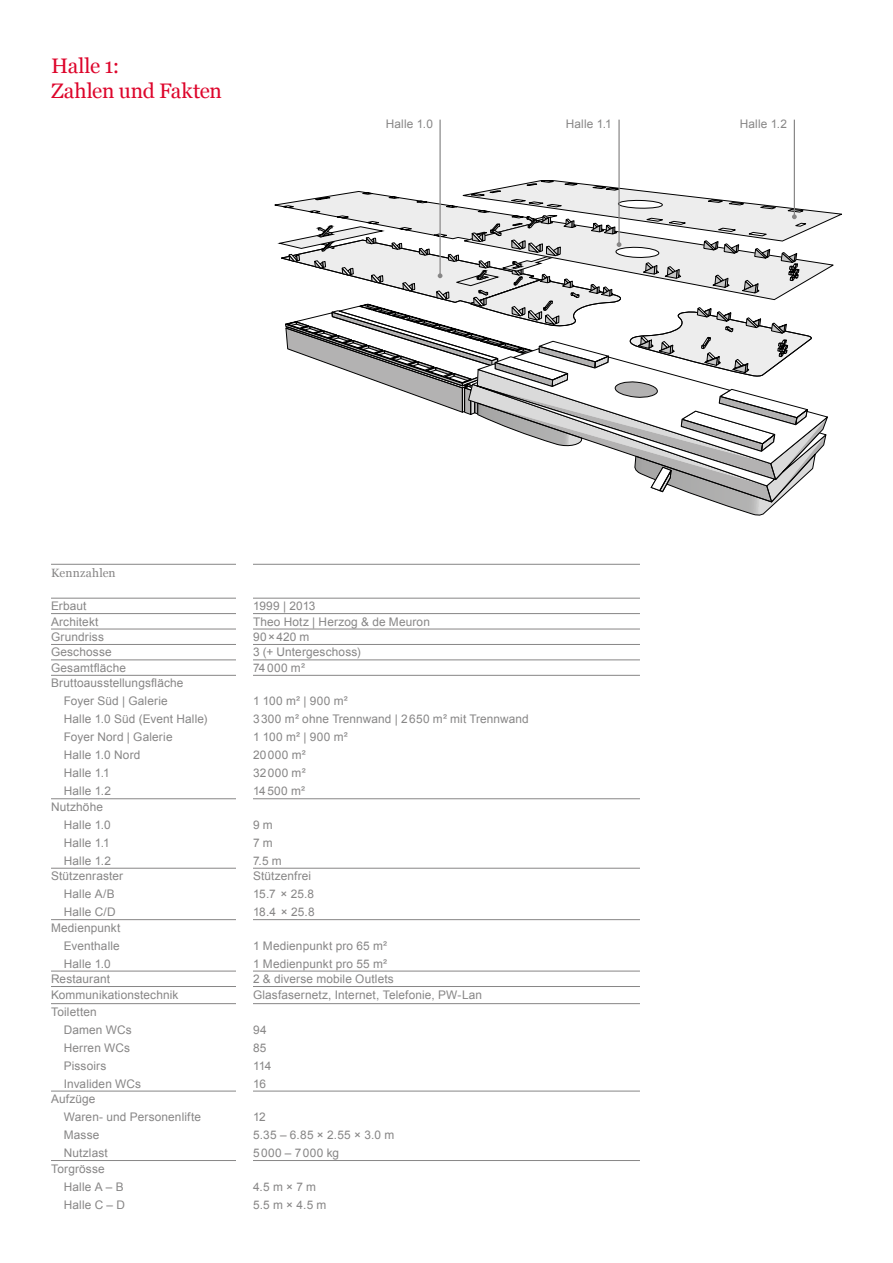
<style>
.page{position:relative;width:893px;height:1263px;background:#fff}
.page>*{position:absolute;margin:0;border:0;box-sizing:border-box;transform-origin:0 0}
.t1{font:21px/24.8px "Georgia";letter-spacing:-.01em;color:#dd052b}
.t2{font:12px "Georgia";letter-spacing:.015em;color:#878686}
.t3{font:11.85px/18px "Arial";letter-spacing:.01em;color:#878686}
.t4{font:11.85px/18px "Arial";letter-spacing:.035em;color:#878686}
</style>
<div class="page">
<hr style="left:439px;top:120px;width:2px;height:156px;background:#878686">
<hr style="left:618px;top:120px;width:2px;height:125px;background:#878686">
<hr style="left:794px;top:120px;width:1px;height:97px;background:#878686">
<svg style="left:274px;top:181px;width:568px;height:335px"></svg>
<hr style="left:51px;top:598px;width:185px;height:1px;background:#878686">
<hr style="left:253px;top:598px;width:387px;height:1px;background:#878686">
<hr style="left:51px;top:613px;width:185px;height:1px;background:#878686">
<hr style="left:253px;top:613px;width:387px;height:1px;background:#878686">
<hr style="left:51px;top:629px;width:185px;height:1px;background:#878686">
<hr style="left:253px;top:629px;width:387px;height:1px;background:#878686">
<hr style="left:51px;top:644px;width:185px;height:1px;background:#878686">
<hr style="left:253px;top:644px;width:387px;height:1px;background:#878686">
<hr style="left:51px;top:660px;width:185px;height:1px;background:#878686">
<hr style="left:253px;top:660px;width:387px;height:1px;background:#878686">
<hr style="left:51px;top:675px;width:185px;height:1px;background:#878686">
<hr style="left:253px;top:675px;width:387px;height:1px;background:#878686">
<hr style="left:51px;top:798px;width:185px;height:1px;background:#878686">
<hr style="left:253px;top:798px;width:387px;height:1px;background:#878686">
<hr style="left:51px;top:868px;width:185px;height:1px;background:#878686">
<hr style="left:253px;top:868px;width:387px;height:1px;background:#878686">
<hr style="left:51px;top:919px;width:185px;height:1px;background:#878686">
<hr style="left:253px;top:919px;width:387px;height:1px;background:#878686">
<hr style="left:51px;top:971px;width:185px;height:1px;background:#878686">
<hr style="left:253px;top:971px;width:387px;height:1px;background:#878686">
<hr style="left:51px;top:986px;width:185px;height:1px;background:#878686">
<hr style="left:253px;top:986px;width:387px;height:1px;background:#878686">
<hr style="left:51px;top:1003px;width:185px;height:1px;background:#878686">
<hr style="left:253px;top:1003px;width:387px;height:1px;background:#878686">
<hr style="left:51px;top:1091px;width:185px;height:1px;background:#878686">
<hr style="left:253px;top:1091px;width:387px;height:1px;background:#878686">
<hr style="left:51px;top:1160px;width:185px;height:1px;background:#878686">
<hr style="left:253px;top:1160px;width:387px;height:1px;background:#878686">
<hr style="left:51px;top:564px;width:185px;height:1px;background:#878686">
<hr style="left:253px;top:564px;width:387px;height:1px;background:#878686">
<h1 class="t1" style="left:51px;top:52px;width:173px">Halle 1:<br>Zahlen und Fakten</h1>
<p class="t3" style="left:386px;top:115px;width:49px">Halle 1.0</p>
<p class="t3" style="left:566px;top:115px;width:48px">Halle 1.1</p>
<p class="t3" style="left:740px;top:115px;width:49px">Halle 1.2</p>
<p class="t2" style="left:51px;top:564px;width:66px">Kennzahlen</p>
<p class="t3" style="left:51px;top:597px;width:37px">Erbaut</p>
<p class="t3" style="left:253px;top:597px;width:64px">1999 | 2013</p>
<p class="t3" style="left:51px;top:613px;width:49px">Architekt</p>
<p class="t3" style="left:253px;top:613px;width:178px">Theo Hotz | Herzog &amp; de Meuron</p>
<p class="t3" style="left:51px;top:628px;width:54px">Grundriss</p>
<p class="t3" style="left:253px;top:628px;width:58px">90×420 m</p>
<p class="t3" style="left:51px;top:643px;width:62px">Geschosse</p>
<p class="t3" style="left:253px;top:643px;width:109px">3 (+ Untergeschoss)</p>
<p class="t3" style="left:51px;top:659px;width:77px">Gesamtfläche</p>
<p class="t3" style="left:253px;top:659px;width:53px">74000 m²</p>
<p class="t3" style="left:64px;top:674px;width:145px;text-indent:-13px">Bruttoausstellungsfläche<br>Foyer Süd | Galerie<br>Halle 1.0 Süd (Event Halle)<br>Foyer Nord | Galerie<br>Halle 1.0 Nord<br>Halle 1.1<br>Halle 1.2</p>
<p class="t3" style="left:253px;top:692px;width:277px">1 100 m² | 900 m²<br>3300 m² ohne Trennwand | 2650 m² mit Trennwand<br>1 100 m² | 900 m²<br>20000 m²<br>32000 m²<br>14500 m²</p>
<p class="t3" style="left:64px;top:798px;width:49px;text-indent:-13px">Nutzhöhe<br>Halle 1.0<br>Halle 1.1<br>Halle 1.2</p>
<p class="t3" style="left:253px;top:816px;width:30px">9 m<br>7 m<br>7.5 m</p>
<p class="t3" style="left:51px;top:867px;width:74px;text-align:center">Stützenraster<br>Halle A/B<br>Halle C/D</p>
<p class="t3" style="left:253px;top:867px;width:63px">Stützenfrei<br>15.7 × 25.8<br>18.4 × 25.8</p>
<p class="t3" style="left:64px;top:919px;width:58px;text-align:justify;text-indent:-13px">Medienpunkt Eventhalle Halle 1.0</p>
<p class="t3" style="left:253px;top:937px;width:136px">1 Medienpunkt pro 65 m²<br>1 Medienpunkt pro 55 m²</p>
<p class="t3" style="left:51px;top:970px;width:60px">Restaurant</p>
<p class="t3" style="left:253px;top:970px;width:142px">2 &amp; diverse mobile Outlets</p>
<p class="t3" style="left:51px;top:985px;width:129px">Kommunikationstechnik</p>
<p class="t3" style="left:253px;top:985px;width:231px">Glasfasernetz, Internet, Telefonie, PW-Lan</p>
<p class="t3" style="left:64px;top:1003px;width:79px;text-indent:-13px">Toiletten<br>Damen WCs<br>Herren WCs<br>Pissoirs<br>Invaliden WCs</p>
<p class="t3" style="left:253px;top:1021px;width:20px">94<br>85<br>114<br>16</p>
<p class="t3" style="left:64px;top:1090px;width:139px;text-indent:-13px">Aufzüge<br>Waren- und Personenlifte<br>Masse<br>Nutzlast</p>
<p class="t3" style="left:64px;top:1159px;width:63px;text-indent:-13px">Torgrösse<br>Halle A – B<br>Halle C – D</p>
<p class="t4" style="left:253px;top:1108px;width:143px">12<br>5.35 – 6.85 × 2.55 × 3.0 m<br>5000 – 7000 kg</p>
<p class="t3" style="left:253px;top:1177px;width:75px">4.5 m × 7 m<br>5.5 m × 4.5 m</p>
</div>
